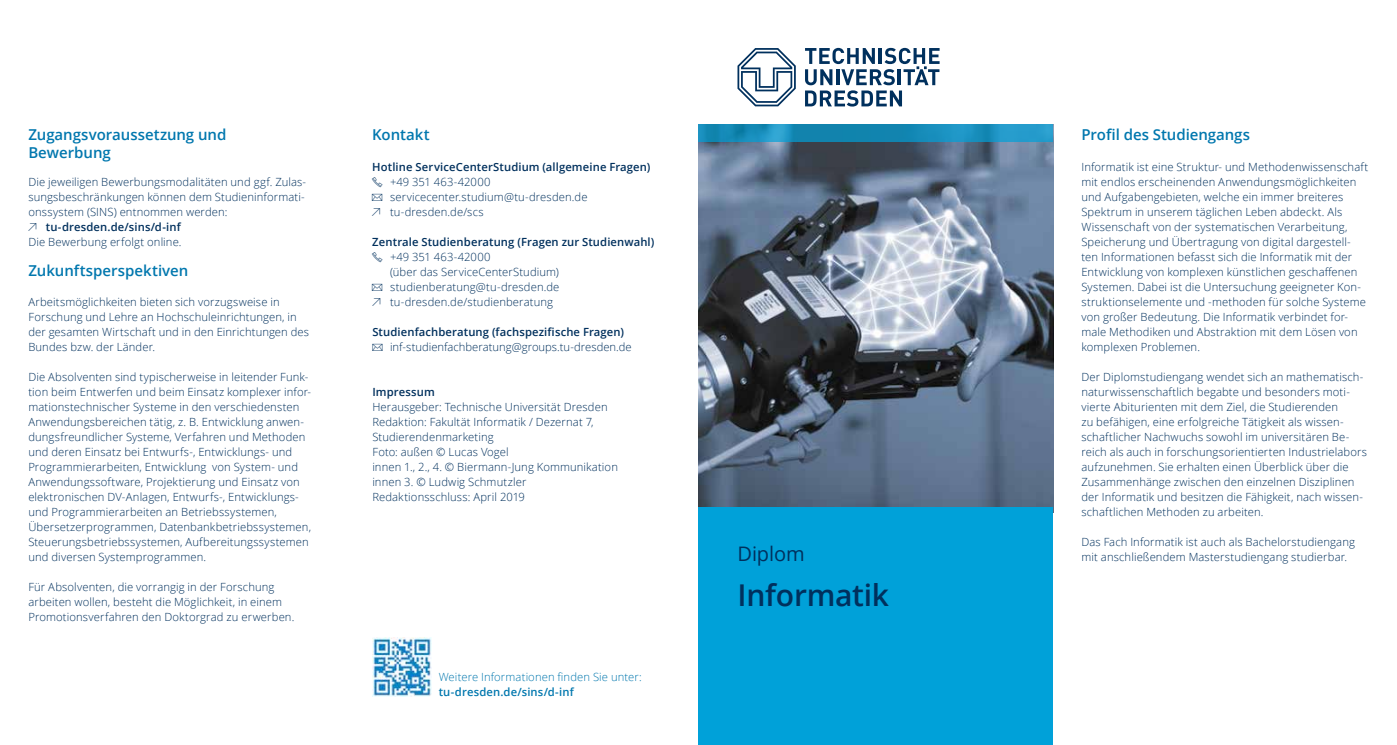
<style>
.page{position:relative;width:1397px;height:745px;background:#fff}
.page>*{position:absolute;margin:0;border:0;box-sizing:border-box;transform-origin:0 0}
.t1{font:600 30px "Open Sans";letter-spacing:-.01em;color:#00305d}
.t2{font:20px "Open Sans";letter-spacing:-.005em;color:#00305d}
.t3{font:600 15px/17.5px "Open Sans";color:#0077ae}
.t4{font:300 11.25px/15px "Open Sans";letter-spacing:.01em;color:#00305d}
.t5{font:600 11.25px "Open Sans";letter-spacing:.01em;color:#00305d}
.t6{font:300 11.25px "Open Sans";letter-spacing:.01em;color:#0077ae}
.t7{font:600 11.25px "Open Sans";letter-spacing:.01em;color:#0077ae}
.s1{font-family:"TUD Iconset Light BLO";font-weight:400}
.s2{font-weight:600}
</style>
<div class="page">
<img style="left:698px;top:142px;width:354px;height:365px">
<div style="left:698px;top:507px;width:354px;height:237px;background:#00a1d9"></div>
<svg style="left:805px;top:48px;width:134px;height:58px"></svg>
<svg style="left:737px;top:48px;width:58px;height:58px"></svg>
<svg style="left:698px;top:124px;width:354px;height:18px"></svg>
<img style="left:372px;top:637px;width:60px;height:59px">
<h3 class="t3" style="left:28px;top:126px;width:200px">Zugangsvoraussetzung und<br>Bewerbung</h3>
<p class="t4" style="left:28px;top:173px;width:279px">Die jeweiligen Bewerbungsmodalitäten und ggf. Zulas&shy;sungsbeschränkungen können dem Studieninformati&shy;onssystem (SINS) entnommen werden:<br><span class="s1">›</span> <span class="s2">tu-dresden.de/sins/d-inf<br></span>Die Bewerbung erfolgt online.</p>
<h3 class="t3" style="left:28px;top:261px;width:161px">Zukunftsperspektiven</h3>
<p class="t4" style="left:28px;top:293px;width:282px">Arbeitsmöglichkeiten bieten sich vorzugsweise in Forschung und Lehre an Hochschuleinrichtungen, in der gesamten Wirtschaft und in den Einrichtungen des Bundes bzw. der Länder.</p>
<p class="t4" style="left:28px;top:368px;width:284px">Die Absolventen sind typischerweise in leitender Funk&shy;tion beim Entwerfen und beim Einsatz komplexer infor&shy;mationstechnischer Systeme in den verschiedensten Anwendungsbereichen tätig, z. B. Entwicklung anwen&shy;dungsfreundlicher Systeme, Verfahren und Methoden und deren Einsatz bei Entwurfs-, Entwicklungs- und Programmierarbeiten, Entwicklung von System- und Anwendungssoftware, Projektierung und Einsatz von elektronischen DV-Anlagen, Entwurfs-, Entwicklungs&shy;und Programmierarbeiten an Betriebssystemen, Übersetzerprogrammen, Datenbankbetriebssystemen, Steuerungsbetriebssystemen, Aufbereitungssystemen und diversen Systemprogrammen.</p>
<p class="t4" style="left:28px;top:578px;width:267px">Für Absolventen, die vorrangig in der Forschung arbeiten wollen, besteht die Möglichkeit, in einem<br>Promotionsverfahren den Doktorgrad zu erwerben.</p>
<h3 class="t3" style="left:372px;top:126px;width:59px">Kontakt</h3>
<p class="t4" style="left:372px;top:158px;width:279px"><span class="s2">Hotline ServiceCenterStudium (allgemeine Fragen) </span><span class="s1">&amp;</span> +49 351 463-42000<br><span class="s1">=</span> servicecenter.studium@tu-dresden.de<br><span class="s1">›</span> tu-dresden.de/scs</p>
<p class="t5" style="left:372px;top:234px;width:283px">Zentrale Studienberatung (Fragen zur Studienwahl)</p>
<p class="t4" style="left:372px;top:248px;width:120px"><span class="s1">&amp;</span> +49 351 463-42000</p>
<p class="t4" style="left:390px;top:263px;width:170px">(über das ServiceCenterStudium)</p>
<p class="t4" style="left:372px;top:278px;width:189px"><span class="s1">=</span> studienberatung@tu-dresden.de</p>
<p class="t4" style="left:372px;top:293px;width:182px"><span class="s1">›</span> tu-dresden.de/studienberatung</p>
<p class="t4" style="left:372px;top:323px;width:261px"><span class="s2">Studienfachberatung (fachspezifische Fragen) </span><span class="s1">=</span> inf-studienfachberatung@groups.tu-dresden.de</p>
<p class="t5" style="left:372px;top:383px;width:64px">Impressum</p>
<p class="t4" style="left:372px;top:398px;width:247px">Herausgeber: Technische Universität Dresden Redaktion: Fakultät Informatik / Dezernat 7, Studierendenmarketing<br>Foto: außen © Lucas Vogel<br>innen 1., 2., 4. © Biermann-Jung Kommunikation innen 3. © Ludwig Schmutzler Redaktionsschluss: April 2019</p>
<p class="t6" style="left:438px;top:669px;width:204px">Weitere Informationen finden Sie unter:</p>
<p class="t7" style="left:438px;top:684px;width:136px">tu-dresden.de/sins/d-inf</p>
<h2 class="t2" style="left:737px;top:539px;width:69px">Diplom</h2>
<h1 class="t1" style="left:737px;top:574px;width:153px">Informatik</h1>
<h3 class="t3" style="left:1081px;top:126px;width:170px">Profil des Studiengangs</h3>
<p class="t4" style="left:1081px;top:158px;width:288px">Informatik ist eine Struktur- und Methodenwissenschaft mit endlos erscheinenden Anwendungsmöglichkeiten und Aufgabengebieten, welche ein immer breiteres Spektrum in unserem täglichen Leben abdeckt. Als Wissenschaft von der systematischen Verarbeitung, Speicherung und Übertragung von digital dargestell&shy;ten Informationen befasst sich die Informatik mit der Entwicklung von komplexen künstlichen geschaffenen Systemen. Dabei ist die Untersuchung geeigneter Kon&shy;struktionselemente und -methoden für solche Systeme von großer Bedeutung. Die Informatik verbindet for&shy;male Methodiken und Abstraktion mit dem Lösen von komplexen Problemen.</p>
<p class="t4" style="left:1081px;top:368px;width:287px">Der Diplomstudiengang wendet sich an mathematisch&shy;naturwissenschaftlich begabte und besonders moti&shy;vierte Abiturienten mit dem Ziel, die Studierenden<br>zu befähigen, eine erfolgreiche Tätigkeit als wissen&shy;schaftlicher Nachwuchs sowohl im universitären Be&shy;reich als auch in forschungsorientierten Industrielabors aufzunehmen. Sie erhalten einen Überblick über die Zusammenhänge zwischen den einzelnen Disziplinen der Informatik und besitzen die Fähigkeit, nach wissen&shy;schaftlichen Methoden zu arbeiten.</p>
<p class="t4" style="left:1081px;top:533px;width:275px">Das Fach Informatik ist auch als Bachelorstudiengang mit anschließendem Masterstudiengang studierbar.</p>
</div>
